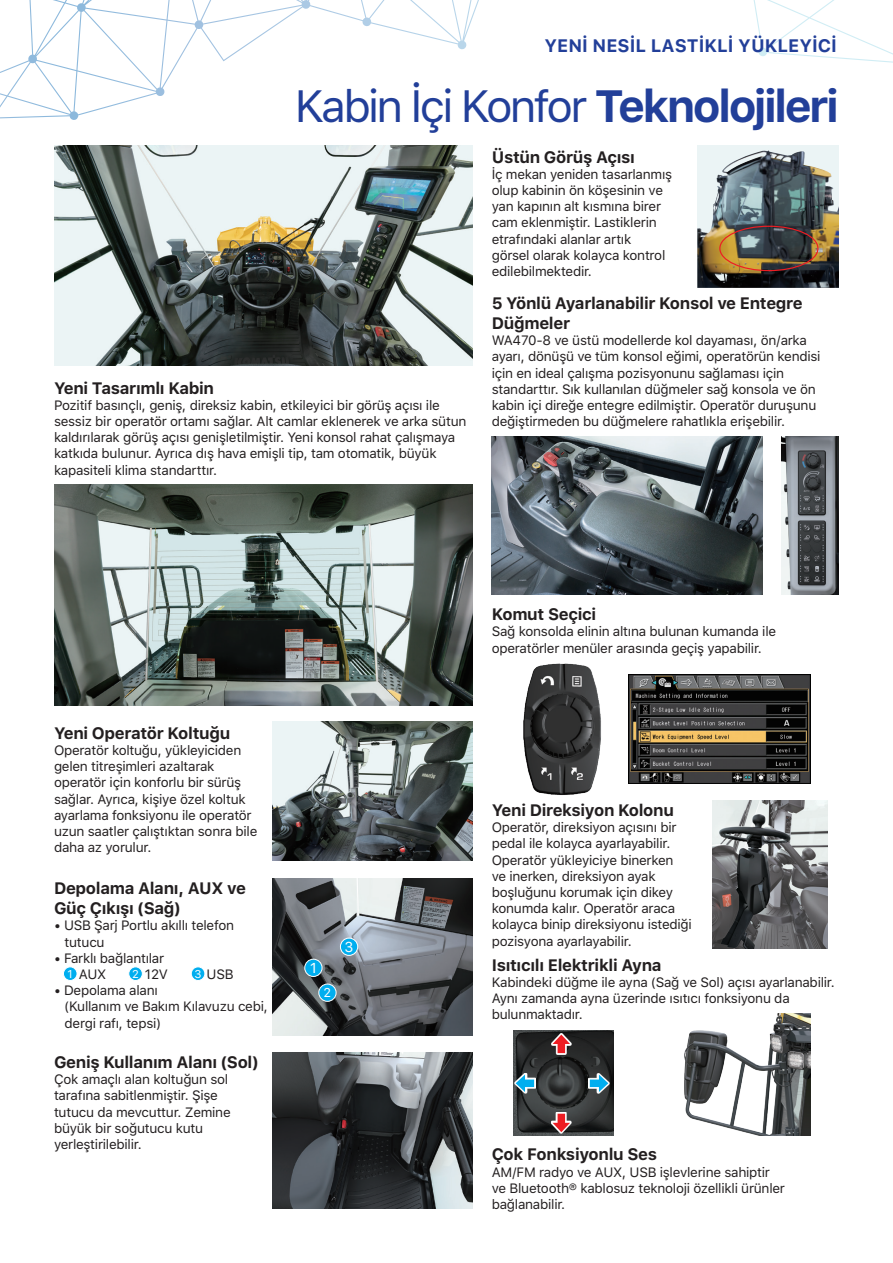
<style>
.page{position:relative;width:893px;height:1263px;background:#fff}
.page>*{position:absolute;margin:0;border:0;box-sizing:border-box;transform-origin:0 0}
.t1{font:45px "SFUI Text";letter-spacing:-.06em;color:#223f99}
.t2{font:700 18px "SFUI Text";color:#223f99}
.t3{font:700 16.5px/19.8px "SFUI Text";letter-spacing:-.02em;color:#231f20}
.t4{font:14.25px "SFUI Text";color:#fff}
.t5{font:13.5px/16.2px "SFUI Text";letter-spacing:-.02em;color:#231f20}
.t6{font:12.75px "SFUI Text";color:#fff}
.t7{font:11.25px "SFUI Text";color:#fff}
.s1{font-weight:700}
</style>
<div class="page">
<svg style="left:0;top:0;width:893px;height:75px"></svg>
<img style="left:54px;top:146px;width:418px;height:220px">
<img style="left:54px;top:485px;width:418px;height:220px">
<img style="left:272px;top:722px;width:200px;height:139px">
<div style="left:63px;top:967px;width:14px;height:13px;background:#00aeef;border-radius:50%"></div>
<div style="left:63px;top:966px;width:14px;height:15px;border:1px solid #fff;border-radius:50%"></div>
<div style="left:129px;top:967px;width:13px;height:13px;background:#00aeef;border-radius:50%"></div>
<div style="left:128px;top:966px;width:15px;height:15px;border:1px solid #fff;border-radius:50%"></div>
<img style="left:272px;top:879px;width:200px;height:156px">
<div style="left:305px;top:959px;width:17px;height:17px;background:#00aeef;border-radius:50%"></div>
<div style="left:304px;top:959px;width:18px;height:18px;border:1px solid #fff;border-radius:50%"></div>
<div style="left:319px;top:984px;width:17px;height:17px;background:#00aeef;border-radius:50%"></div>
<div style="left:318px;top:984px;width:19px;height:18px;border:1px solid #fff;border-radius:50%"></div>
<div style="left:340px;top:938px;width:18px;height:17px;background:#00aeef;border-radius:50%"></div>
<div style="left:340px;top:938px;width:18px;height:18px;border:1px solid #fff;border-radius:50%"></div>
<div style="left:191px;top:967px;width:14px;height:13px;background:#00aeef;border-radius:50%"></div>
<div style="left:191px;top:966px;width:14px;height:15px;border:1px solid #fff;border-radius:50%"></div>
<img style="left:272px;top:1052px;width:200px;height:157px">
<div style="left:697px;top:146px;width:142px;height:142px;background:#ebf4f5"></div>
<img style="left:697px;top:150px;width:142px;height:138px">
<div style="left:719px;top:226px;width:99px;height:45px;border:1px solid #ee1d23;border-radius:50%"></div>
<img style="left:781px;top:436px;width:58px;height:158px">
<img style="left:492px;top:436px;width:270px;height:158px">
<img style="left:523px;top:663px;width:78px;height:132px">
<img style="left:628px;top:674px;width:182px;height:110px">
<img style="left:712px;top:800px;width:115px;height:148px">
<img style="left:684px;top:1013px;width:126px;height:122px">
<img style="left:513px;top:1030px;width:101px;height:105px">
<svg style="left:551px;top:1033px;width:21px;height:22px"></svg>
<svg style="left:553px;top:1034px;width:17px;height:19px"></svg>
<div style="left:558px;top:1042px;width:7px;height:11px;background:#ee1d23"></div>
<svg style="left:588px;top:1073px;width:22px;height:21px"></svg>
<svg style="left:590px;top:1074px;width:18px;height:18px"></svg>
<div style="left:590px;top:1079px;width:11px;height:8px;background:#00aeef"></div>
<svg style="left:551px;top:1112px;width:21px;height:22px"></svg>
<svg style="left:553px;top:1114px;width:17px;height:18px"></svg>
<div style="left:558px;top:1114px;width:7px;height:11px;background:#ee1d23"></div>
<svg style="left:514px;top:1073px;width:22px;height:21px"></svg>
<svg style="left:516px;top:1074px;width:18px;height:18px"></svg>
<div style="left:523px;top:1079px;width:11px;height:8px;background:#00aeef"></div>
<h2 class="t2" style="left:544px;top:33px;width:294px">YENİ NESİL LASTİKLİ YÜKLEYİCİ</h2>
<h1 class="t1" style="left:295px;top:74px;width:546px">Kabin İçi Konfor <span class="s1">Teknolojileri</span></h1>
<p class="t3" style="left:54px;top:378px;width:162px">Yeni Tasarımlı Kabin</p>
<p class="t5" style="left:54px;top:397px;width:414px">Pozitif basınçlı, geniş, direksiz kabin, etkileyici bir görüş açısı ile sessiz bir operatör ortamı sağlar. Alt camlar eklenerek ve arka sütun kaldırılarak görüş açısı genişletilmiştir. Yeni konsol rahat çalışmaya katkıda bulunur. Ayrıca dış hava emişli tip, tam otomatik, büyük kapasiteli klima standarttır.</p>
<p class="t3" style="left:492px;top:147px;width:145px">Üstün Görüş Açısı</p>
<p class="t5" style="left:492px;top:166px;width:182px">İç mekan yeniden tasarlanmış olup kabinin ön köşesinin ve yan kapının alt kısmına birer cam eklenmiştir. Lastiklerin etrafındaki alanlar artık görsel olarak kolayca kontrol edilebilmektedir.</p>
<p class="t3" style="left:492px;top:294px;width:313px">5 Yönlü Ayarlanabilir Konsol ve Entegre<br>Düğmeler</p>
<p class="t5" style="left:492px;top:333px;width:330px">WA470-8 ve üstü modellerde kol dayaması, ön/arka ayarı, dönüşü ve tüm konsol eğimi, operatörün kendisi için en ideal çalışma pozisyonunu sağlaması için standarttır. Sık kullanılan düğmeler sağ konsola ve ön kabin içi direğe entegre edilmiştir. Operatör duruşunu değiştirmeden bu düğmelere rahatlıkla erişebilir.</p>
<p class="t3" style="left:54px;top:723px;width:178px">Yeni Operatör Koltuğu</p>
<p class="t5" style="left:54px;top:742px;width:205px">Operatör koltuğu, yükleyiciden gelen titreşimleri azaltarak operatör için konforlu bir sürüş sağlar. Ayrıca, kişiye özel koltuk ayarlama fonksiyonu ile operatör uzun saatler çalıştıktan sonra bile daha az yorulur.</p>
<p class="t3" style="left:54px;top:879px;width:194px">Depolama Alanı, AUX ve<br>Güç Çıkışı (Sağ)</p>
<p class="t5" style="left:65px;top:918px;width:171px;text-indent:-11px">• USB Şarj Portlu akıllı telefon tutucu</p>
<p class="t5" style="left:79px;top:950px;width:87px;text-indent:-25px">• Farklı bağlantılar<br>AUX</p>
<p class="t5" style="left:145px;top:967px;width:25px">12V</p>
<p class="t5" style="left:207px;top:967px;width:28px">USB</p>
<p class="t5" style="left:65px;top:983px;width:205px;text-indent:-11px">• Depolama alanı<br>(Kullanım ve Bakım Kılavuzu cebi, dergi rafı, tepsi)</p>
<p class="t7" style="left:68px;top:966px;width:7px">1</p>
<p class="t7" style="left:132px;top:966px;width:8px">2</p>
<p class="t7" style="left:195px;top:966px;width:9px">3</p>
<p class="t3" style="left:54px;top:1053px;width:206px">Geniş Kullanım Alanı (Sol)</p>
<p class="t5" style="left:54px;top:1072px;width:178px">Çok amaçlı alan koltuğun sol tarafına sabitlenmiştir. Şişe tutucu da mevcuttur. Zemine büyük bir soğutucu kutu yerleştirilebilir.</p>
<p class="t4" style="left:310px;top:958px;width:8px">1</p>
<p class="t6" style="left:324px;top:984px;width:9px">2</p>
<p class="t4" style="left:345px;top:937px;width:10px">3</p>
<p class="t3" style="left:492px;top:605px;width:106px">Komut Seçici</p>
<p class="t5" style="left:492px;top:624px;width:286px">Sağ konsolda elinin altına bulunan kumanda ile operatörler menüler arasında geçiş yapabilir.</p>
<p class="t3" style="left:492px;top:801px;width:184px">Yeni Direksiyon Kolonu</p>
<p class="t5" style="left:492px;top:820px;width:202px">Operatör, direksiyon açısını bir pedal ile kolayca ayarlayabilir.<br>Operatör yükleyiciye binerken<br>ve inerken, direksiyon ayak boşluğunu korumak için dikey konumda kalır. Operatör araca kolayca binip direksiyonu istediği pozisyona ayarlayabilir.</p>
<p class="t3" style="left:492px;top:955px;width:171px">Isıtıcılı Elektrikli Ayna</p>
<p class="t5" style="left:492px;top:974px;width:345px">Kabindeki düğme ile ayna (Sağ ve Sol) açısı ayarlanabilir.<br>Aynı zamanda ayna üzerinde ısıtıcı fonksiyonu da bulunmaktadır.</p>
<p class="t3" style="left:492px;top:1145px;width:167px">Çok Fonksiyonlu Ses</p>
<p class="t5" style="left:492px;top:1164px;width:295px">AM/FM radyo ve AUX, USB işlevlerine sahiptir ve Bluetooth® kablosuz teknoloji özellikli ürünler bağlanabilir.</p>
</div>
